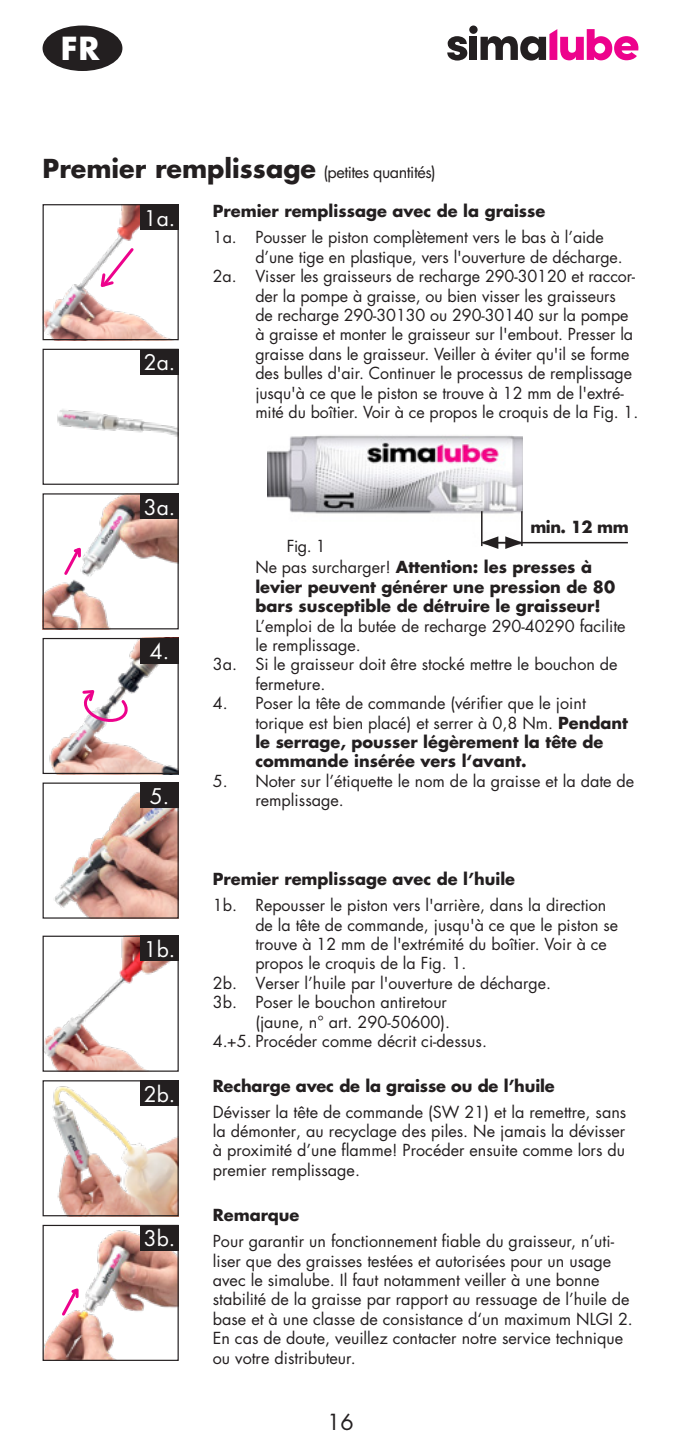
<style>
.page{position:relative;width:681px;height:1446px;background:#fff}
.page>*{position:absolute;margin:0;border:0;box-sizing:border-box;transform-origin:0 0}
.Titel_2__12{font:700 30.9px "Futura Std";color:#fff}
.Titel_3__9{font:700 25.5px "Futura Std";color:#231f20}
.t1{font:21.6px "Futura Std";color:#231f20}
.Titel_2__12-2{font:21px "Futura Std";color:#fff}
.Fließtext__9{font:16.2px/19.5px "Futura Std";color:#231f20}
.Fließtext__9-2{font:700 16.2px/19.5px "Futura Std";color:#231f20}
._01_GS{font:700 16.2px "Futura Std";letter-spacing:-.03em;color:#231f20}
._01_GS-2{font:16.2px "Futura Std";color:#231f20}
.s1{font-weight:400;font-size:16.2px}
.s2{font-weight:400}
.s3{font-weight:700}
</style>
<div class="page">
<svg style="left:447px;top:36px;width:20px;height:25px"></svg>
<div style="left:469px;top:37px;width:8px;height:23px;background:#231f20"></div>
<div style="left:469px;top:26px;width:8px;height:8px;background:#231f20;border-radius:50%"></div>
<svg style="left:480px;top:29px;width:158px;height:32px"></svg>
<div style="left:43px;top:26px;width:79px;height:45px;background:#231f20;border-radius:50%"></div>
<img style="left:268px;top:435px;width:254px;height:101px">
<hr style="left:482px;top:542px;width:145px;height:1px;background:#231f20">
<hr style="left:521px;top:511px;width:1px;height:35px;background:#231f20">
<hr style="left:481px;top:511px;width:1px;height:35px;background:#231f20">
<svg style="left:481px;top:536px;width:41px;height:13px"></svg>
<img style="left:45px;top:206px;width:122px;height:132px">
<div style="left:43px;top:204px;width:136px;height:136px;border:1px solid #231f20"></div>
<div style="left:140px;top:204px;width:39px;height:26px;background:#231f20"></div>
<img style="left:57px;top:374px;width:120px;height:63px">
<div style="left:43px;top:349px;width:136px;height:136px;border:1px solid #231f20"></div>
<div style="left:140px;top:349px;width:39px;height:25px;background:#231f20"></div>
<img style="left:45px;top:495px;width:132px;height:132px">
<div style="left:43px;top:493px;width:136px;height:136px;border:1px solid #231f20"></div>
<div style="left:140px;top:493px;width:39px;height:26px;background:#231f20"></div>
<img style="left:49px;top:640px;width:128px;height:132px">
<div style="left:43px;top:638px;width:136px;height:136px;border:1px solid #231f20"></div>
<div style="left:140px;top:638px;width:39px;height:25px;background:#231f20"></div>
<img style="left:54px;top:792px;width:123px;height:124px">
<div style="left:43px;top:782px;width:136px;height:136px;border:1px solid #231f20"></div>
<div style="left:140px;top:782px;width:39px;height:26px;background:#231f20"></div>
<img style="left:45px;top:937px;width:126px;height:132px">
<div style="left:43px;top:935px;width:136px;height:136px;border:1px solid #231f20"></div>
<div style="left:140px;top:935px;width:39px;height:26px;background:#231f20"></div>
<img style="left:52px;top:1086px;width:125px;height:128px">
<div style="left:43px;top:1080px;width:136px;height:136px;border:1px solid #231f20"></div>
<div style="left:140px;top:1080px;width:39px;height:26px;background:#231f20"></div>
<img style="left:45px;top:1230px;width:132px;height:129px">
<div style="left:43px;top:1225px;width:136px;height:136px;border:1px solid #231f20"></div>
<div style="left:140px;top:1225px;width:39px;height:25px;background:#231f20"></div>
<svg style="left:80px;top:688px;width:50px;height:38px"></svg>
<svg style="left:62px;top:545px;width:20px;height:32px"></svg>
<svg style="left:98px;top:245px;width:38px;height:45px"></svg>
<p class="Titel_2__12" style="left:61px;top:28px;width:40px">FR</p>
<p class="Titel_3__9" style="left:43px;top:152px;width:395px">Premier remplissage <span class="s1">(petites quantités)</span></p>
<p class="Fließtext__9-2" style="left:213px;top:201px;width:334px">Premier remplissage avec de la graisse</p>
<p class="Fließtext__9" style="left:255px;top:228px;width:369px;text-indent:-43px">1a. Pousser le piston complètement vers le bas à l’aide d’une tige en plastique, vers l'ouverture de décharge.</p>
<p class="Fließtext__9" style="left:255px;top:267px;width:384px;text-indent:-43px">2a. Visser les graisseurs de recharge 290-30120 et raccor&shy;der la pompe à graisse, ou bien visser les graisseurs<br>de recharge 290-30130 ou 290-30140 sur la pompe à graisse et monter le graisseur sur l'embout. Presser la graisse dans le graisseur. Veiller à éviter qu'il se forme des bulles d'air. Continuer le processus de remplissage jusqu'à ce que le piston se trouve à 12 mm de l'extré&shy;mité du boîtier. Voir à ce propos le croquis de la Fig. 1.</p>
<p class="Titel_2__12-2" style="left:144px;top:204px;width:33px">1a.</p>
<p class="Titel_2__12-2" style="left:144px;top:349px;width:33px">2a.</p>
<p class="Titel_2__12-2" style="left:144px;top:494px;width:33px">3a.</p>
<p class="Titel_2__12-2" style="left:150px;top:638px;width:21px">4.</p>
<p class="Titel_2__12-2" style="left:150px;top:783px;width:21px">5.</p>
<p class="Titel_2__12-2" style="left:144px;top:936px;width:33px">1b.</p>
<p class="Titel_2__12-2" style="left:144px;top:1080px;width:33px">2b.</p>
<p class="Titel_2__12-2" style="left:144px;top:1225px;width:33px">3b.</p>
<p class="_01_GS-2" style="left:287px;top:535px;width:40px">Fig. 1</p>
<p class="_01_GS" style="left:530px;top:516px;width:100px">min. 12 mm</p>
<p class="Fließtext__9-2" style="left:255px;top:557px;width:371px"><span class="s2">Ne pas surcharger!</span> Attention: les presses à levier peuvent générer une pression de 80 bars susceptible de détruire le graisseur!<br><span class="s2">L’emploi de la butée de recharge 290-40290 facilite le remplissage.</span></p>
<p class="Fließtext__9" style="left:255px;top:655px;width:363px;text-indent:-43px">3a. Si le graisseur doit être stocké mettre le bouchon de fermeture.</p>
<p class="Fließtext__9" style="left:255px;top:694px;width:374px;text-indent:-43px">4. Poser la tête de commande (vérifier que le joint torique est bien placé) et serrer à 0,8 Nm. <span class="s3">Pendant le serrage, pousser légèrement la tête de commande insérée vers l‘avant.</span></p>
<p class="Fließtext__9" style="left:255px;top:771px;width:380px;text-indent:-43px">5. Noter sur l’étiquette le nom de la graisse et la date de remplissage.</p>
<p class="Fließtext__9-2" style="left:213px;top:869px;width:304px">Premier remplissage avec de l’huile</p>
<p class="Fließtext__9" style="left:255px;top:895px;width:364px;text-indent:-43px">1b. Repousser le piston vers l'arrière, dans la direction de la tête de commande, jusqu'à ce que le piston se trouve à 12 mm de l'extrémité du boîtier. Voir à ce propos le croquis de la Fig. 1.</p>
<p class="Fließtext__9" style="left:213px;top:973px;width:339px">2b. Verser l’huile par l'ouverture de décharge.</p>
<p class="Fließtext__9" style="left:213px;top:992px;width:239px;text-align:right">3b. Poser le bouchon antiretour (jaune, n° art. 290-50600).</p>
<p class="Fließtext__9" style="left:213px;top:1031px;width:275px">4.+5. Procéder comme décrit ci-dessus.</p>
<p class="Fließtext__9-2" style="left:213px;top:1075px;width:343px">Recharge avec de la graisse ou de l’huile</p>
<p class="Fließtext__9" style="left:213px;top:1102px;width:415px;text-align:justify">Dévisser la tête de commande (SW 21) et la remettre, sans la démonter, au recyclage des piles. Ne jamais la dévisser à proximité d’une flamme! Procéder ensuite comme lors du premier remplissage.</p>
<p class="Fließtext__9-2" style="left:213px;top:1205px;width:88px">Remarque</p>
<p class="Fließtext__9" style="left:213px;top:1231px;width:421px">Pour garantir un fonctionnement fiable du graisseur, n’uti&shy;liser que des graisses testées et autorisées pour un usage avec le simalube. Il faut notamment veiller à une bonne stabilité de la graisse par rapport au ressuage de l’huile de base et à une classe de consistance d‘un maximum NLGI 2.<br>En cas de doute, veuillez contacter notre service technique ou votre distributeur.</p>
<h3 class="t1" style="left:327px;top:1408px;width:28px">16</h3>
</div>
